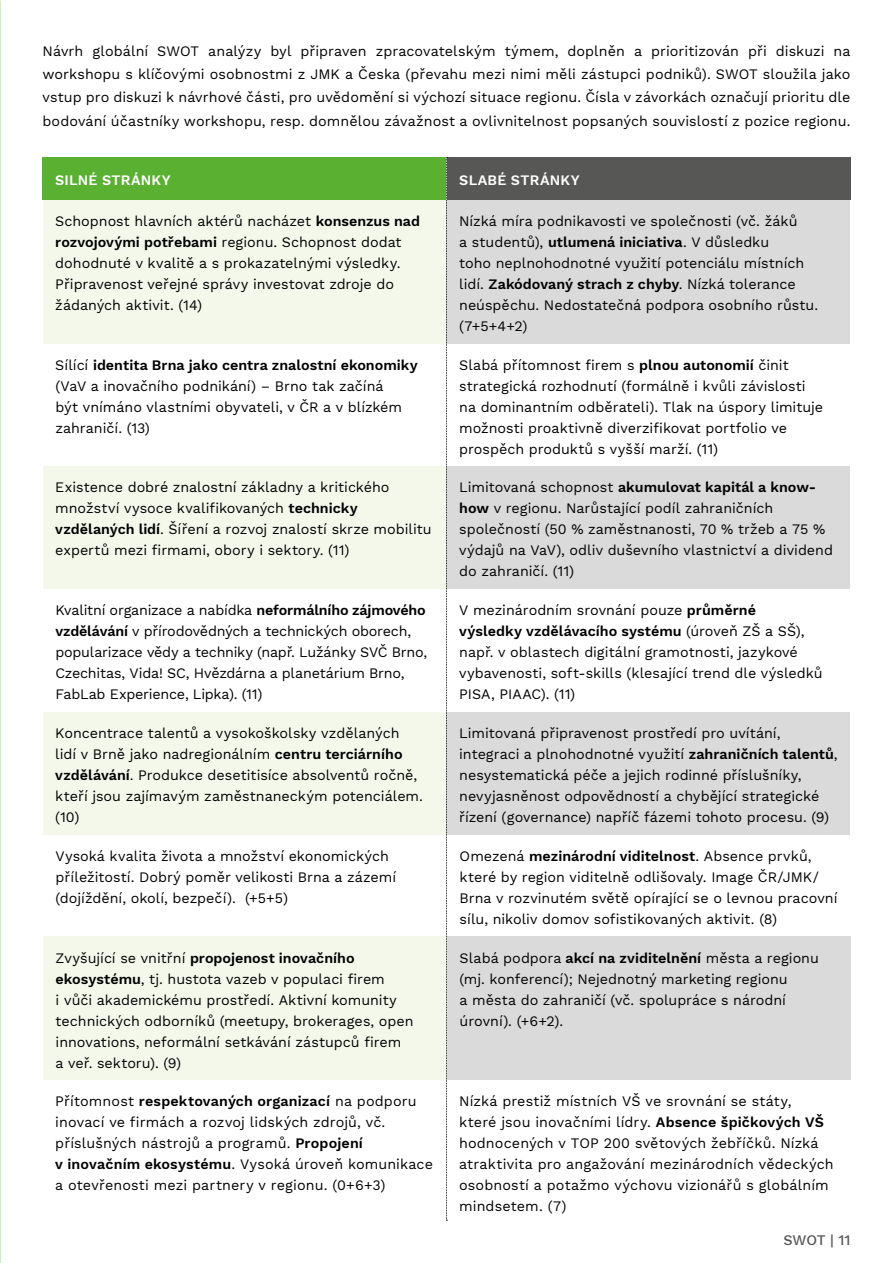
<style>
.page{position:relative;width:893px;height:1263px;background:#fff}
.page>*{position:absolute;margin:0;border:0;box-sizing:border-box;transform-origin:0 0}
.t1{font:500 14.4px "Work Sans";letter-spacing:-.01em;color:#575756}
.t2{font:14.25px/21px "Work Sans";color:#000}
.t3{font:600 14.25px "Work Sans";letter-spacing:.015em;color:#fff}
.s1{font-weight:600}
</style>
<div class="page">
<div style="left:43px;top:157px;width:403px;height:43px;background:#5ab031"></div>
<div style="left:447px;top:157px;width:403px;height:43px;background:#575756"></div>
<div style="left:43px;top:200px;width:403px;height:144px;background:#f4f8eb"></div>
<div style="left:43px;top:466px;width:403px;height:123px;background:#f4f8eb"></div>
<div style="left:43px;top:712px;width:403px;height:123px;background:#f4f8eb"></div>
<div style="left:446px;top:200px;width:404px;height:144px;background:#dadada"></div>
<div style="left:446px;top:466px;width:404px;height:123px;background:#dadada"></div>
<div style="left:446px;top:712px;width:404px;height:123px;background:#dadada"></div>
<div style="left:43px;top:936px;width:404px;height:144px;background:#f4f8eb"></div>
<div style="left:447px;top:936px;width:404px;height:144px;background:#dadada"></div>
<svg style="left:446px;top:157px;width:1px;height:1064px"></svg>
<p class="t2" style="left:43px;top:40px;width:809px;line-height:23.2px;text-align:justify">Návrh globální SWOT analýzy byl připraven zpracovatelským týmem, doplněn a prioritizován při diskuzi na workshopu s klíčovými osobnostmi z JMK a Česka (převahu mezi nimi měli zástupci podniků). SWOT sloužila jako vstup pro diskuzi k návrhové části, pro uvědomění si výchozí situace regionu. Čísla v závorkách označují prioritu dle bodování účastníky workshopu, resp. domnělou závažnost a ovlivnitelnost popsaných souvislostí z pozice regionu.</p>
<p class="t3" style="left:55px;top:172px;width:117px">SILNÉ STRÁNKY</p>
<p class="t3" style="left:459px;top:172px;width:122px">SLABÉ STRÁNKY</p>
<p class="t2" style="left:55px;top:211px;width:366px">Schopnost hlavních aktérů nacházet <span class="s1">konsenzus nad rozvojovými potřebami</span> regionu. Schopnost dodat dohodnuté v kvalitě a s prokazatelnými výsledky.<br>Připravenost veřejné správy investovat zdroje do žádaných aktivit. (14)</p>
<p class="t2" style="left:459px;top:211px;width:361px">Nízká míra podnikavosti ve společnosti (vč. žáků<br>a studentů), <span class="s1">utlumená iniciativa</span>. V důsledku<br>toho neplnohodnotné využití potenciálu místních lidí. <span class="s1">Zakódovaný strach z chyby</span>. Nízká tolerance neúspěchu. Nedostatečná podpora osobního růstu. (7+5+4+2)</p>
<p class="t2" style="left:55px;top:355px;width:364px">Sílící <span class="s1">identita Brna jako centra znalostní ekonomiky </span>(VaV a inovačního podnikání) – Brno tak začíná<br>být vnímáno vlastními obyvateli, v ČR a v blízkém zahraničí. (13)</p>
<p class="t2" style="left:55px;top:478px;width:378px">Existence dobré znalostní základny a kritického množství vysoce kvalifikovaných <span class="s1">technicky vzdělaných lidí</span>. Šíření a rozvoj znalostí skrze mobilitu expertů mezi firmami, obory i sektory. (11)</p>
<p class="t2" style="left:55px;top:600px;width:373px">Kvalitní organizace a nabídka <span class="s1">neformálního zájmového vzdělávání</span> v přírodovědných a technických oborech, popularizace vědy a techniky (např. Lužánky SVČ Brno, Czechitas, Vida! SC, Hvězdárna a planetárium Brno, FabLab Experience, Lipka). (11)</p>
<p class="t2" style="left:55px;top:723px;width:369px">Koncentrace talentů a vysokoškolsky vzdělaných lidí v Brně jako nadregionálním <span class="s1">centru terciárního vzdělávání</span>. Produkce desetitisíce absolventů ročně, kteří jsou zajímavým zaměstnaneckým potenciálem. (10)</p>
<p class="t2" style="left:56px;top:846px;width:342px">Vysoká kvalita života a množství ekonomických příležitostí. Dobrý poměr velikosti Brna a zázemí (dojíždění, okolí, bezpečí). (+5+5)</p>
<p class="t2" style="left:56px;top:948px;width:360px">Zvyšující se vnitřní <span class="s1">propojenost inovačního ekosystému</span>, tj. hustota vazeb v populaci firem<br>i vůči akademickému prostředí. Aktivní komunity technických odborníků (meetupy, brokerages, open innovations, neformální setkávání zástupců firem<br>a veř. sektoru). (9)</p>
<p class="t2" style="left:459px;top:355px;width:365px">Slabá přítomnost firem s <span class="s1">plnou autonomií</span> činit strategická rozhodnutí (formálně i kvůli závislosti na dominantním odběrateli). Tlak na úspory limituje možnosti proaktivně diverzifikovat portfolio ve prospěch produktů s vyšší marží. (11)</p>
<p class="t2" style="left:459px;top:478px;width:375px">Limitovaná schopnost <span class="s1">akumulovat kapitál a know&shy;how</span> v regionu. Narůstající podíl zahraničních společností (50 % zaměstnanosti, 70 % tržeb a 75 % výdajů na VaV), odliv duševního vlastnictví a dividend do zahraničí. (11)</p>
<p class="t2" style="left:459px;top:600px;width:365px">V mezinárodním srovnání pouze <span class="s1">průměrné<br>výsledky vzdělávacího systému</span> (úroveň ZŠ a SŠ), např. v oblastech digitální gramotnosti, jazykové vybavenosti, soft-skills (klesající trend dle výsledků PISA, PIAAC). (11)</p>
<p class="t2" style="left:459px;top:723px;width:380px">Limitovaná připravenost prostředí pro uvítání, integraci a plnohodnotné využití <span class="s1">zahraničních talentů</span>, nesystematická péče a jejich rodinné příslušníky, nevyjasněnost odpovědností a chybějící strategické řízení (governance) napříč fázemi tohoto procesu. (9)</p>
<p class="t2" style="left:460px;top:846px;width:379px">Omezená <span class="s1">mezinárodní viditelnost</span>. Absence prvků, které by region viditelně odlišovaly. Image ČR/JMK/ Brna v rozvinutém světě opírající se o levnou pracovní sílu, nikoliv domov sofistikovaných aktivit. (8)</p>
<p class="t2" style="left:460px;top:948px;width:361px">Slabá podpora <span class="s1">akcí na zviditelnění</span> města a regionu (mj. konferencí); Nejednotný marketing regionu<br>a města do zahraničí (vč. spolupráce s národní úrovní). (+6+2).</p>
<p class="t2" style="left:55px;top:1092px;width:379px">Přítomnost <span class="s1">respektovaných organizací</span> na podporu inovací ve firmách a rozvoj lidských zdrojů, vč. příslušných nástrojů a programů. <span class="s1">Propojení<br>v inovačním ekosystému</span>. Vysoká úroveň komunikace a otevřenosti mezi partnery v regionu. (0+6+3)</p>
<p class="t2" style="left:459px;top:1092px;width:376px">Nízká prestiž místních VŠ ve srovnání se státy,<br>které jsou inovačními lídry. <span class="s1">Absence špičkových VŠ </span>hodnocených v TOP 200 světových žebříčků. Nízká atraktivita pro angažování mezinárodních vědeckých osobností a potažmo výchovu vizionářů s globálním mindsetem. (7)</p>
<p class="t1" style="left:783px;top:1231px;width:68px">SWOT | 11</p>
</div>
